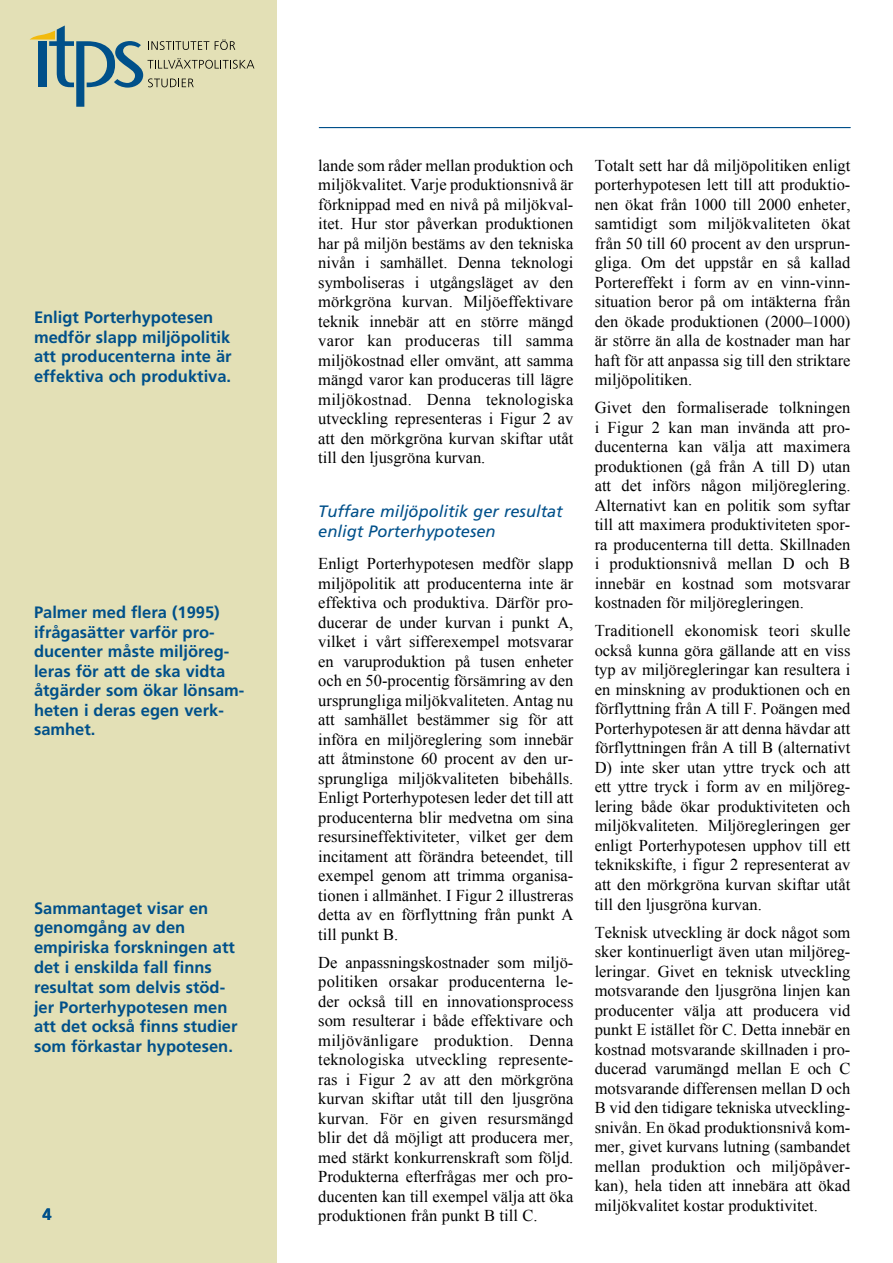
<style>
.page{position:relative;width:893px;height:1263px;background:#fff}
.page>*{position:absolute;margin:0;border:0;box-sizing:border-box;transform-origin:0 0}
.t1{font:16.5px/19.5px "Times New Roman";color:#000;text-align:justify}
.t2{font:700 16.5px/19.8px "Frutiger";color:#00508a}
.t3{font:italic 16.5px/19.8px "Frutiger";color:#00508a}
</style>
<div class="page">
<div style="left:0;top:0;width:276px;height:1263px;background:#e3e0b6"></div>
<svg style="left:30px;top:26px;width:224px;height:81px"></svg>
<hr style="left:319px;top:127px;width:531px;height:1px;background:#00508a">
<p class="t2" style="left:34px;top:307px;width:199px">Enligt Porterhypotesen medför slapp miljöpolitik att producenterna inte är effektiva och produktiva.</p>
<p class="t2" style="left:34px;top:603px;width:212px">Palmer med flera (1995) ifrågasätter varför pro&shy;ducenter måste miljöreg&shy;leras för att de ska vidta åtgärder som ökar lönsam&shy;heten i deras egen verk&shy;samhet.</p>
<p class="t2" style="left:34px;top:898px;width:205px">Sammantaget visar en genomgång av den empiriska forskningen att det i enskilda fall finns resultat som delvis stöd&shy;jer Porterhypotesen men att det också finns studier som förkastar hypotesen.</p>
<p class="t1" style="left:318px;top:155px;width:257px">lande som råder mellan produktion och miljökvalitet. Varje produktionsnivå är förknippad med en nivå på miljökval&shy;itet. Hur stor påverkan produktionen har på miljön bestäms av den tekniska nivån i samhället. Denna teknologi symboliseras i utgångsläget av den mörkgröna kurvan. Miljöeffektivare teknik innebär att en större mängd varor kan produceras till samma miljökostnad eller omvänt, att samma mängd varor kan produceras till lägre miljökostnad. Denna teknologiska utveckling representeras i Figur 2 av att den mörkgröna kurvan skiftar utåt till den ljusgröna kurvan.</p>
<p class="t3" style="left:318px;top:502px;width:246px">Tuffare miljöpolitik ger resultat enligt Porterhypotesen</p>
<p class="t1" style="left:318px;top:554px;width:257px">Enligt Porterhypotesen medför slapp miljöpolitik att producenterna inte är effektiva och produktiva. Därför pro&shy;ducerar de under kurvan i punkt A, vilket i vårt sifferexempel motsvarar en varuproduktion på tusen enheter och en 50-procentig försämring av den ursprungliga miljökvaliteten. Antag nu att samhället bestämmer sig för att införa en miljöreglering som innebär att åtminstone 60 procent av den ur&shy;sprungliga miljökvaliteten bibehålls.<br>Enligt Porterhypotesen leder det till att producenterna blir medvetna om sina resursineffektiviteter, vilket ger dem incitament att förändra beteendet, till exempel genom att trimma organisa&shy;tionen i allmänhet. I Figur 2 illustreras detta av en förflyttning från punkt A till punkt B.</p>
<p class="t1" style="left:318px;top:952px;width:257px">De anpassningskostnader som miljö&shy;politiken orsakar producenterna le&shy;der också till en innovationsprocess som resulterar i både effektivare och miljövänligare produktion. Denna teknologiska utveckling represente&shy;ras i Figur 2 av att den mörkgröna kurvan skiftar utåt till den ljusgröna kurvan. För en given resursmängd blir det då möjligt att producera mer, med stärkt konkurrenskraft som följd.<br>Produkterna efterfrågas mer och pro&shy;ducenten kan till exempel välja att öka produktionen från punkt B till C.</p>
<p class="t1" style="left:595px;top:155px;width:257px">Totalt sett har då miljöpolitiken enligt porterhypotesen lett till att produktio&shy;nen ökat från 1000 till 2000 enheter, samtidigt som miljökvaliteten ökat från 50 till 60 procent av den ursprun&shy;gliga. Om det uppstår en så kallad Portereffekt i form av en vinn-vinn&shy;situation beror på om intäkterna från den ökade produktionen (2000–1000) är större än alla de kostnader man har haft för att anpassa sig till den striktare miljöpolitiken.</p>
<p class="t1" style="left:595px;top:398px;width:257px">Givet den formaliserade tolkningen i Figur 2 kan man invända att pro&shy;ducenterna kan välja att maximera produktionen (gå från A till D) utan att det införs någon miljöreglering.<br>Alternativt kan en politik som syftar till att maximera produktiviteten spor&shy;ra producenterna till detta. Skillnaden i produktionsnivå mellan D och B innebär en kostnad som motsvarar kostnaden för miljöregleringen.</p>
<p class="t1" style="left:595px;top:621px;width:257px">Traditionell ekonomisk teori skulle också kunna göra gällande att en viss typ av miljöregleringar kan resultera i en minskning av produktionen och en förflyttning från A till F. Poängen med Porterhypotesen är att denna hävdar att förflyttningen från A till B (alternativt D) inte sker utan yttre tryck och att ett yttre tryck i form av en miljöreg&shy;lering både ökar produktiviteten och miljökvaliteten. Miljöregleringen ger enligt Porterhypotesen upphov till ett teknikskifte, i figur 2 representerat av att den mörkgröna kurvan skiftar utåt till den ljusgröna kurvan.</p>
<p class="t1" style="left:595px;top:922px;width:257px">Teknisk utveckling är dock något som sker kontinuerligt även utan miljöreg&shy;leringar. Givet en teknisk utveckling motsvarande den ljusgröna linjen kan producenter välja att producera vid punkt E istället för C. Detta innebär en kostnad motsvarande skillnaden i pro&shy;ducerad varumängd mellan E och C motsvarande differensen mellan D och B vid den tidigare tekniska utveckling&shy;snivån. En ökad produktionsnivå kom&shy;mer, givet kurvans lutning (sambandet mellan produktion och miljöpåver&shy;kan), hela tiden att innebära att ökad miljökvalitet kostar produktivitet.</p>
</div>
